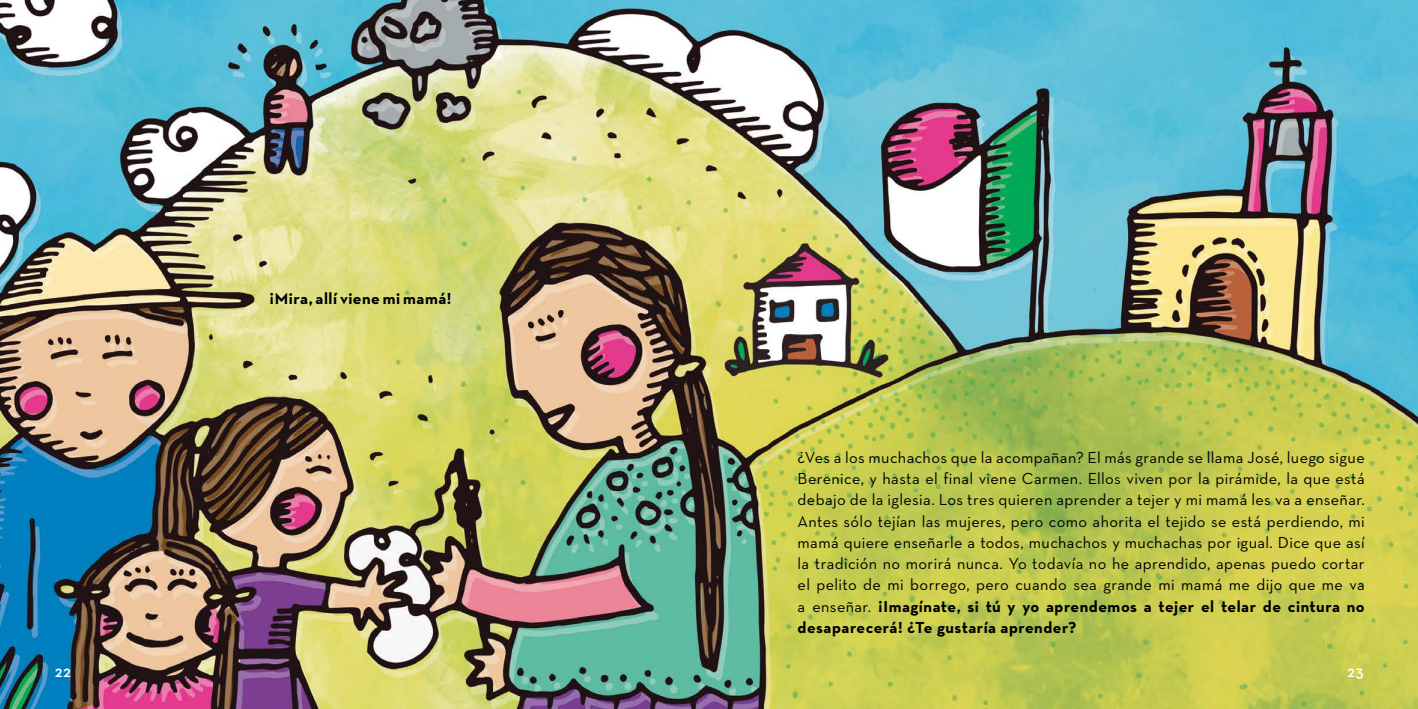
<style>
.page{position:relative;width:1418px;height:709px;background:#fff}
.page>*{position:absolute;margin:0;border:0;box-sizing:border-box;transform-origin:0 0}
.t1{font:16.25px/21.2px "Neutra Text Exp";letter-spacing:.025em;color:#000;text-align:justify}
.t2{font:700 16.25px/21.2px "Neutra Text";letter-spacing:.03em;color:#000}
.t3{font:600 16.25px "Neutra Text";color:#fff}
.s1{font-family:"Neutra Text Exp";font-weight:400}
</style>
<div class="page">
<img style="left:0;top:0;width:1417px;height:709px">
<p class="t2" style="left:269px;top:287px;width:184px">¡Mira, allí viene mi mamá!</p>
<p class="t1" style="left:797px;top:446px;width:569px">¿Ves a los muchachos que la acompañan? El más grande se llama José, luego sigue Berenice, y hasta el final viene Carmen. Ellos viven por la pirámide, la que está debajo de la iglesia. Los tres quieren aprender a tejer y mi mamá les va a enseñar.<br>Antes sólo tejían las mujeres, pero como ahorita el tejido se está perdiendo, mi mamá quiere enseñarle a todos, muchachos y muchachas por igual. Dice que así la tradición no morirá nunca. Yo todavía no he aprendido, apenas puedo cortar el pelito de mi borrego, pero cuando sea grande mi mamá me dijo que me va</p>
<p class="t2" style="left:797px;top:595px;width:568px"><span class="s1">a enseñar.</span> ¡Imagínate, si tú y yo aprendemos a tejer el telar de cintura no desaparecerá! ¿Te gustaría aprender?</p>
<p class="t3" style="left:55px;top:661px;width:18px">22</p>
<p class="t3" style="left:1346px;top:661px;width:18px">23</p>
</div>
